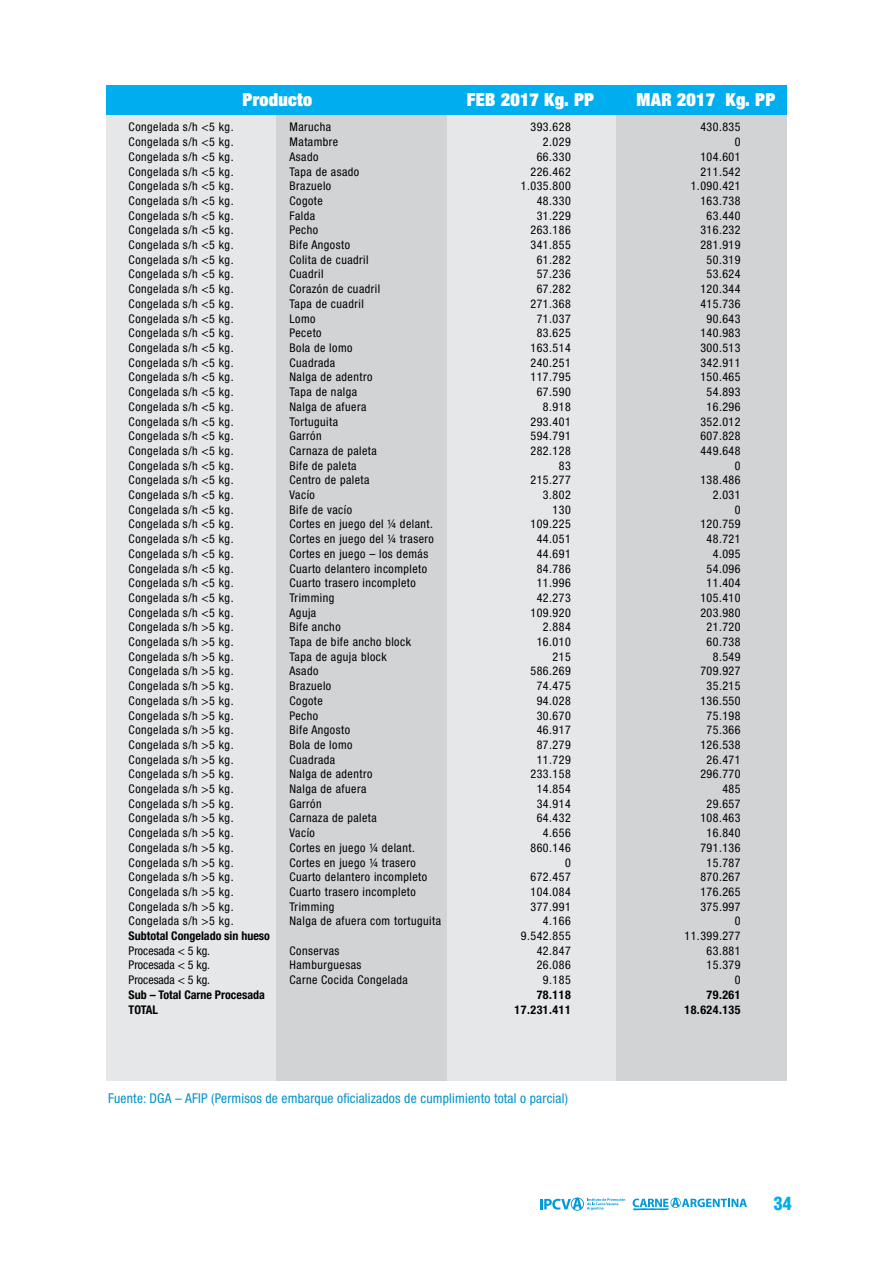
<style>
.page{position:relative;width:893px;height:1263px;background:#fff}
.page>*{position:absolute;margin:0;border:0;box-sizing:border-box;transform-origin:0 0}
.t1{font:900 expanded 18px "Helvetica Neue";letter-spacing:.015em;color:#fff}
.t2{font:900 condensed 18px "Helvetica";color:#00aeef}
.t3{font:condensed 13.5px "Helvetica Neue";letter-spacing:.015em;color:#0092c8}
.t4{font:condensed 12px/14.7px "Helvetica Neue";letter-spacing:.04em;color:#000;text-align:justify}
.t5{font:700 condensed 12px/14.7px "Helvetica Neue";color:#000}
.t6{font:700 condensed 12px/14.7px "Helvetica Neue";letter-spacing:.04em;color:#000;text-align:right}
</style>
<div class="page">
<svg style="left:633px;top:1198px;width:114px;height:12px"></svg>
<svg style="left:540px;top:1197px;width:85px;height:14px"></svg>
<div style="left:106px;top:114px;width:170px;height:966px;background:#e6e7e8"></div>
<div style="left:446px;top:114px;width:170px;height:966px;background:#e6e7e8"></div>
<div style="left:276px;top:114px;width:171px;height:966px;background:#d1d3d4"></div>
<div style="left:616px;top:114px;width:171px;height:966px;background:#d1d3d4"></div>
<div style="left:106px;top:85px;width:681px;height:29px;background:#00aeef"></div>
<h1 class="t1" style="left:242px;top:88px;width:71px">Producto</h1>
<h1 class="t1" style="left:467px;top:88px;width:129px">FEB 2017 Kg. PP</h1>
<h1 class="t1" style="left:636px;top:88px;width:140px">MAR 2017 Kg. PP</h1>
<p class="t4" style="left:129px;top:120px;width:106px">Congelada s/h &lt;5 kg.<br>Congelada s/h &lt;5 kg.<br>Congelada s/h &lt;5 kg.<br>Congelada s/h &lt;5 kg.<br>Congelada s/h &lt;5 kg.<br>Congelada s/h &lt;5 kg.<br>Congelada s/h &lt;5 kg.<br>Congelada s/h &lt;5 kg.<br>Congelada s/h &lt;5 kg.<br>Congelada s/h &lt;5 kg.<br>Congelada s/h &lt;5 kg.<br>Congelada s/h &lt;5 kg.<br>Congelada s/h &lt;5 kg.<br>Congelada s/h &lt;5 kg.<br>Congelada s/h &lt;5 kg.<br>Congelada s/h &lt;5 kg.<br>Congelada s/h &lt;5 kg.<br>Congelada s/h &lt;5 kg.<br>Congelada s/h &lt;5 kg.<br>Congelada s/h &lt;5 kg.<br>Congelada s/h &lt;5 kg.<br>Congelada s/h &lt;5 kg.<br>Congelada s/h &lt;5 kg.<br>Congelada s/h &lt;5 kg.<br>Congelada s/h &lt;5 kg.<br>Congelada s/h &lt;5 kg.<br>Congelada s/h &lt;5 kg.<br>Congelada s/h &lt;5 kg.<br>Congelada s/h &lt;5 kg.<br>Congelada s/h &lt;5 kg.<br>Congelada s/h &lt;5 kg.<br>Congelada s/h &lt;5 kg.<br>Congelada s/h &lt;5 kg.<br>Congelada s/h &lt;5 kg.<br>Congelada s/h &gt;5 kg.<br>Congelada s/h &gt;5 kg.<br>Congelada s/h &gt;5 kg.<br>Congelada s/h &gt;5 kg.<br>Congelada s/h &gt;5 kg.<br>Congelada s/h &gt;5 kg.<br>Congelada s/h &gt;5 kg.<br>Congelada s/h &gt;5 kg.<br>Congelada s/h &gt;5 kg.<br>Congelada s/h &gt;5 kg.<br>Congelada s/h &gt;5 kg.<br>Congelada s/h &gt;5 kg.<br>Congelada s/h &gt;5 kg.<br>Congelada s/h &gt;5 kg.<br>Congelada s/h &gt;5 kg.<br>Congelada s/h &gt;5 kg.<br>Congelada s/h &gt;5 kg.<br>Congelada s/h &gt;5 kg.<br>Congelada s/h &gt;5 kg.<br>Congelada s/h &gt;5 kg.<br>Congelada s/h &gt;5 kg.</p>
<p class="t5" style="left:129px;top:928px;width:143px">Subtotal Congelado sin hueso</p>
<p class="t4" style="left:129px;top:943px;width:83px">Procesada &lt; 5 kg.<br>Procesada &lt; 5 kg.<br>Procesada &lt; 5 kg.</p>
<p class="t5" style="left:129px;top:987px;width:138px">Sub – Total Carne Procesada<br>TOTAL</p>
<p class="t4" style="left:289px;top:120px;width:153px;text-align:left">Marucha<br>Matambre<br>Asado<br>Tapa de asado<br>Brazuelo<br>Cogote<br>Falda<br>Pecho<br>Bife Angosto<br>Colita de cuadril<br>Cuadril<br>Corazón de cuadril<br>Tapa de cuadril<br>Lomo<br>Peceto<br>Bola de lomo<br>Cuadrada<br>Nalga de adentro<br>Tapa de nalga<br>Nalga de afuera<br>Tortuguita<br>Garrón<br>Carnaza de paleta<br>Bife de paleta<br>Centro de paleta<br>Vacío<br>Bife de vacío<br>Cortes en juego del ¼ delant.<br>Cortes en juego del ¼ trasero<br>Cortes en juego – los demás<br>Cuarto delantero incompleto<br>Cuarto trasero incompleto<br>Trimming<br>Aguja<br>Bife ancho<br>Tapa de bife ancho block<br>Tapa de aguja block<br>Asado<br>Brazuelo<br>Cogote<br>Pecho<br>Bife Angosto<br>Bola de lomo<br>Cuadrada<br>Nalga de adentro<br>Nalga de afuera<br>Garrón<br>Carnaza de paleta<br>Vacío<br>Cortes en juego ¼ delant.<br>Cortes en juego ¼ trasero<br>Cuarto delantero incompleto<br>Cuarto trasero incompleto<br>Trimming<br>Nalga de afuera com tortuguita</p>
<p class="t4" style="left:289px;top:943px;width:120px;text-align:left">Conservas<br>Hamburguesas<br>Carne Cocida Congelada</p>
<p class="t4" style="left:521px;top:120px;width:51px;text-align:right">393.628<br>2.029<br>66.330<br>226.462<br>1.035.800<br>48.330<br>31.229<br>263.186<br>341.855<br>61.282<br>57.236<br>67.282<br>271.368<br>71.037<br>83.625<br>163.514<br>240.251<br>117.795<br>67.590<br>8.918<br>293.401<br>594.791<br>282.128<br>83<br>215.277<br>3.802<br>130<br>109.225<br>44.051<br>44.691<br>84.786<br>11.996<br>42.273<br>109.920<br>2.884<br>16.010<br>215<br>586.269<br>74.475<br>94.028<br>30.670<br>46.917<br>87.279<br>11.729<br>233.158<br>14.854<br>34.914<br>64.432<br>4.656<br>860.146<br>0<br>672.457<br>104.084<br>377.991<br>4.166<br>9.542.855<br>42.847<br>26.086<br>9.185</p>
<p class="t6" style="left:515px;top:987px;width:58px">78.118<br>17.231.411</p>
<p class="t3" style="left:108px;top:1090px;width:461px">Fuente: DGA – AFIP (Permisos de embarque oficializados de cumplimiento total o parcial)</p>
<p class="t4" style="left:684px;top:120px;width:58px;text-align:right">430.835<br>0<br>104.601<br>211.542<br>1.090.421<br>163.738<br>63.440<br>316.232<br>281.919<br>50.319<br>53.624<br>120.344<br>415.736<br>90.643<br>140.983<br>300.513<br>342.911<br>150.465<br>54.893<br>16.296<br>352.012<br>607.828<br>449.648<br>0<br>138.486<br>2.031<br>0<br>120.759<br>48.721<br>4.095<br>54.096<br>11.404<br>105.410<br>203.980<br>21.720<br>60.738<br>8.549<br>709.927<br>35.215<br>136.550<br>75.198<br>75.366<br>126.538<br>26.471<br>296.770<br>485<br>29.657<br>108.463<br>16.840<br>791.136<br>15.787<br>870.267<br>176.265<br>375.997<br>0<br>11.399.277<br>63.881<br>15.379<br>0</p>
<p class="t6" style="left:684px;top:987px;width:58px">79.261<br>18.624.135</p>
<h1 class="t2" style="left:774px;top:1192px;width:19px">34</h1>
</div>
